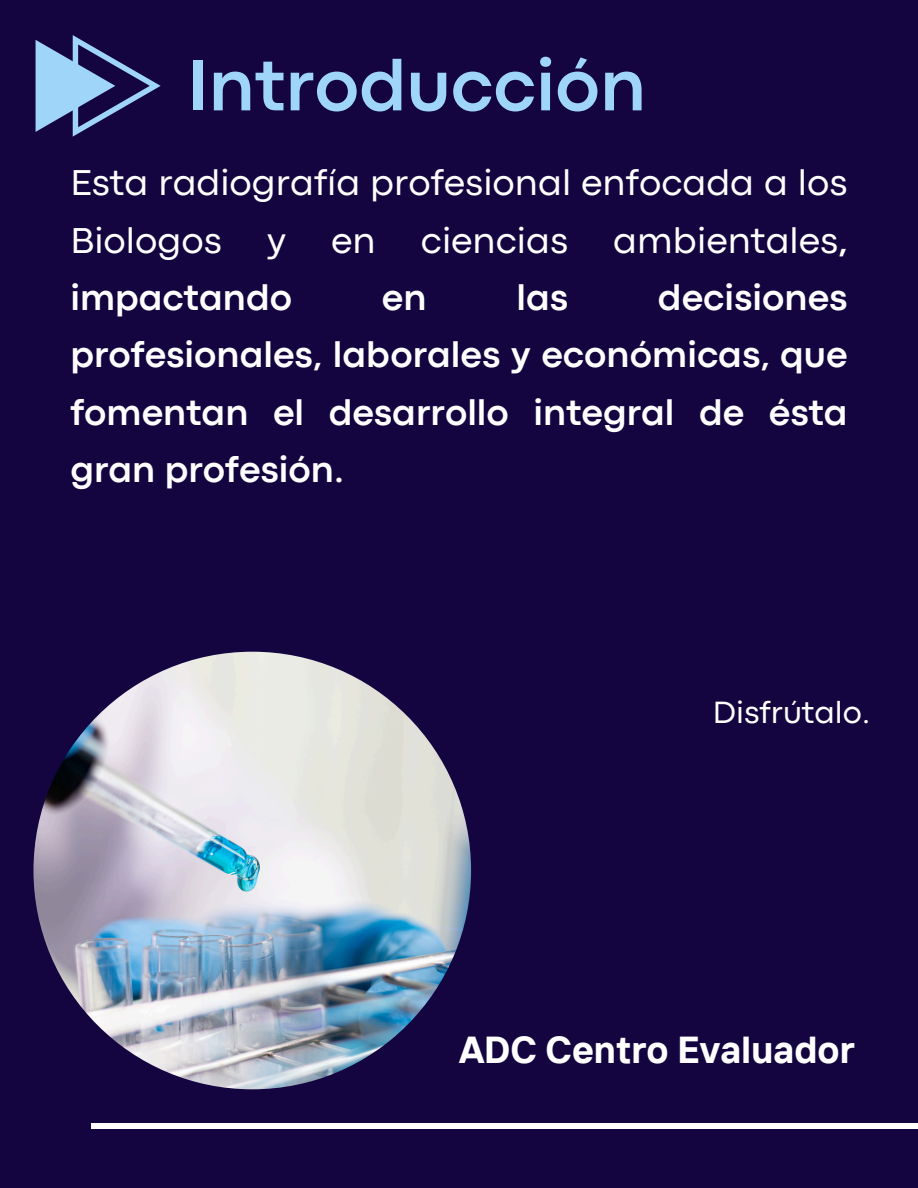
<style>
.page{position:relative;width:918px;height:1188px;background:#140540}
.page>*{position:absolute;margin:0;border:0;box-sizing:border-box;transform-origin:0 0}
.t1{font:700 75px "Codec Pro";color:#9ed5f8}
.t2{font:700 37.5px/57.3px "Codec Pro";color:#fff;text-align:justify}
.t3{font:37.5px/57.3px "Codec Pro";color:#fff;text-align:justify}
.t4{font:700 37.5px "TT Interphases";color:#fff}
.t5{font:32.1px "Codec Pro";color:#fff}
.s1{font-weight:700}
</style>
<div class="page">
<img style="left:33px;top:652px;width:438px;height:437px;border-radius:50%">
<div style="left:92px;top:1123px;width:826px;height:6px;background:#fff"></div>
<svg style="left:36px;top:35px;width:124px;height:101px"></svg>
<h1 class="t1" style="left:188px;top:59px;width:460px">Introducción</h1>
<h3 class="t3" style="left:70px;top:157px;width:779px">Esta radiografía profesional enfocada a los Biologos y en ciencias ambientales<span class="s1">, impactando</span></h3>
<h3 class="t2" style="left:70px;top:272px;width:779px;text-indent:588px">decisiones profesionales, laborales y económicas, que fomentan el desarrollo integral de ésta gran profesión.</h3>
<h3 class="t2" style="left:382px;top:272px;width:46px">en</h3>
<h3 class="t2" style="left:517px;top:272px;width:53px">las</h3>
<p class="t5" style="left:713px;top:701px;width:159px">Disfrútalo.</p>
<p class="t4" style="left:459px;top:1026px;width:397px">ADC Centro Evaluador</p>
</div>
